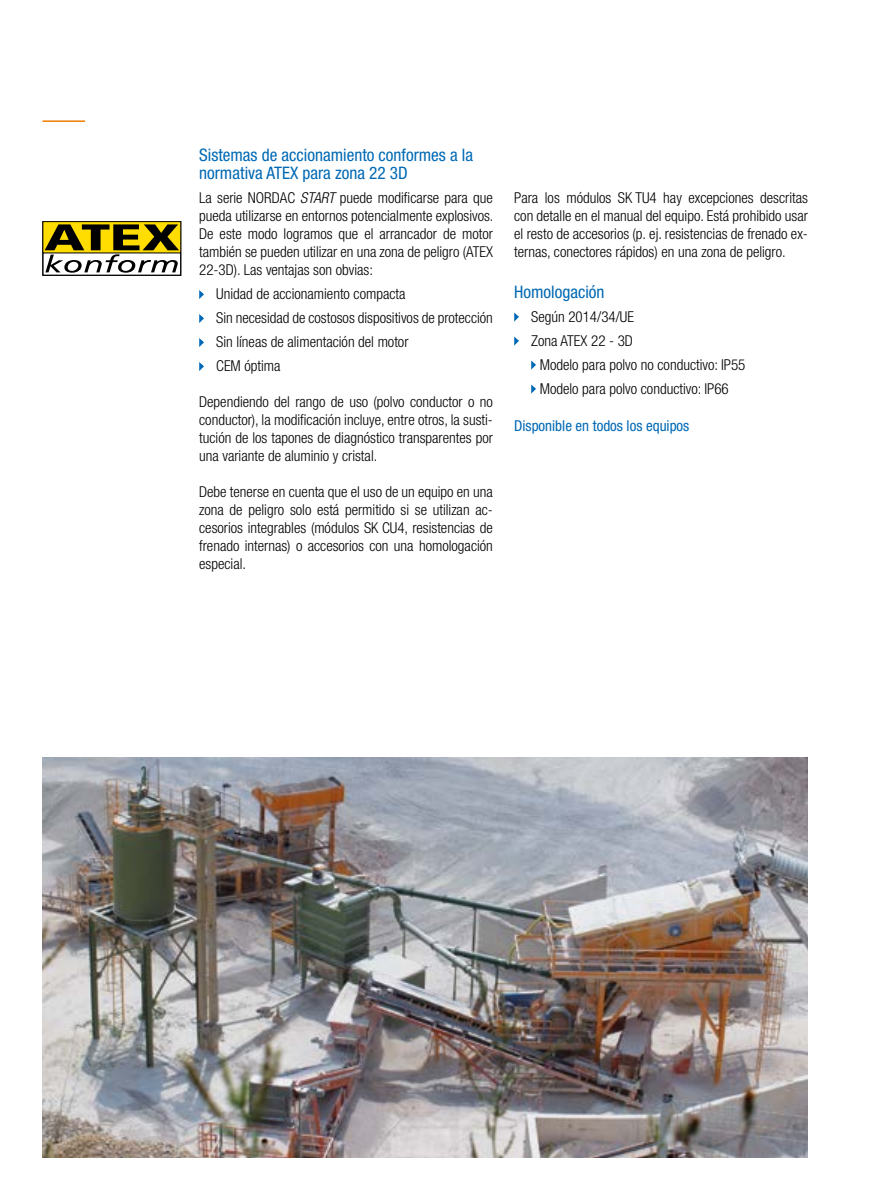
<style>
.page{position:relative;width:893px;height:1188px;background:#fff}
.page>*{position:absolute;margin:0;border:0;box-sizing:border-box;transform-origin:0 0}
.t1{font:condensed 17.25px/18px "Helvetica Neue LT Pro";color:#0069b4}
.t2{font:300 condensed 15px/18px "Helvetica Neue LT Pro";color:#000;text-align:justify}
.t3{font:condensed 15px "Helvetica Neue LT Pro";color:#0069b4}
.s1{font-style:italic}
</style>
<div class="page">
<hr style="left:43px;top:120px;width:42px;height:2px;background:#ef7d00">
<svg style="left:199px;top:290px;width:5px;height:9px"></svg>
<svg style="left:199px;top:314px;width:5px;height:9px"></svg>
<svg style="left:199px;top:338px;width:5px;height:9px"></svg>
<svg style="left:199px;top:362px;width:5px;height:9px"></svg>
<svg style="left:514px;top:313px;width:5px;height:9px"></svg>
<svg style="left:514px;top:337px;width:5px;height:9px"></svg>
<svg style="left:531px;top:361px;width:5px;height:9px"></svg>
<svg style="left:531px;top:385px;width:5px;height:9px"></svg>
<svg style="left:43px;top:221px;width:138px;height:55px"></svg>
<img style="left:43px;top:758px;width:765px;height:400px">
<p class="t1" style="left:199px;top:146px;width:275px">Sistemas de accionamiento conformes a la normativa ATEX para zona 22 3D</p>
<p class="t2" style="left:199px;top:189px;width:296px">La serie NORDAC <span class="s1">START</span> puede modificarse para que pueda utilizarse en entornos potencialmente explosivos.<br>De este modo logramos que el arrancador de motor también se pueden utilizar en una zona de peligro (ATEX 22-3D). Las ventajas son obvias:</p>
<p class="t2" style="left:216px;top:282px;width:278px;line-height:24px;text-align:left">Unidad de accionamiento compacta<br>Sin necesidad de costosos dispositivos de protección Sin líneas de alimentación del motor<br>CEM óptima</p>
<p class="t2" style="left:199px;top:393px;width:295px">Dependiendo del rango de uso (polvo conductor o no conductor), la modificación incluye, entre otros, la susti&shy;tución de los tapones de diagnóstico transparentes por una variante de aluminio y cristal.</p>
<p class="t2" style="left:199px;top:483px;width:295px">Debe tenerse en cuenta que el uso de un equipo en una zona de peligro solo está permitido si se utilizan ac&shy;cesorios integrables (módulos SK CU4, resistencias de frenado internas) o accesorios con una homologación especial.</p>
<p class="t2" style="left:514px;top:189px;width:295px">Para los módulos SK TU4 hay excepciones descritas con detalle en el manual del equipo. Está prohibido usar el resto de accesorios (p. ej. resistencias de frenado ex&shy;ternas, conectores rápidos) en una zona de peligro.</p>
<p class="t1" style="left:514px;top:282px;width:92px">Homologación</p>
<p class="t2" style="left:531px;top:307px;width:104px">Según 2014/34/UE</p>
<p class="t2" style="left:531px;top:331px;width:103px">Zona ATEX 22 - 3D</p>
<p class="t2" style="left:540px;top:355px;width:207px">Modelo para polvo no conductivo: IP55</p>
<p class="t2" style="left:540px;top:379px;width:190px">Modelo para polvo conductivo: IP66</p>
<p class="t3" style="left:514px;top:417px;width:177px">Disponible en todos los equipos</p>
</div>
